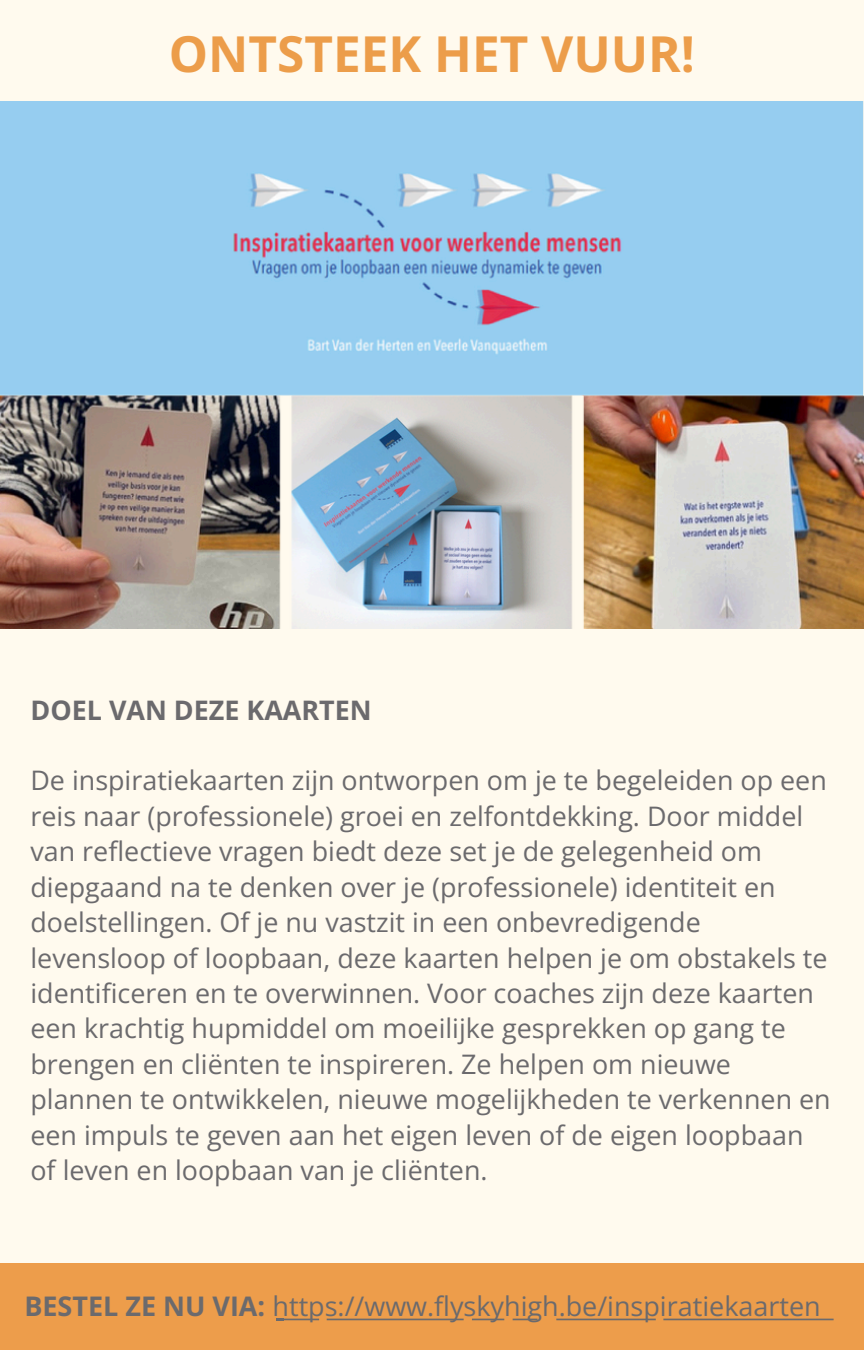
<style>
.page{position:relative;width:864px;height:1350px;background:#fffaee}
.page>*{position:absolute;margin:0;border:0;box-sizing:border-box;transform-origin:0 0}
.t1{font:700 49.5px "Open Sans";color:#ec9d4a}
.t2{font:27px/35.6px "Open Sans";color:#6b6a6d}
.t3{font:700 27px "Open Sans";color:#6b6a6d}
.s1{font-weight:700}
</style>
<div class="page">
<img style="left:0;top:102px;width:864px;height:526px">
<div style="left:0;top:1264px;width:864px;height:86px;background:#ed9d4b"></div>
<svg style="left:277px;top:1319px;width:557px;height:1px"></svg>
<p class="t1" style="left:169px;top:19px;width:528px">ONTSTEEK HET VUUR!</p>
<p class="t3" style="left:30px;top:691px;width:343px">DOEL VAN DEZE KAARTEN</p>
<h2 class="t2" style="left:30px;top:762px;width:802px">De inspiratiekaarten zijn ontworpen om je te begeleiden op een reis naar (professionele) groei en zelfontdekking. Door middel van reflectieve vragen biedt deze set je de gelegenheid om diepgaand na te denken over je (professionele) identiteit en doelstellingen. Of je nu vastzit in een onbevredigende levensloop of loopbaan, deze kaarten helpen je om obstakels te identificeren en te overwinnen. Voor coaches zijn deze kaarten een krachtig hupmiddel om moeilijke gesprekken op gang te brengen en cliënten te inspireren. Ze helpen om nieuwe plannen te ontwikkelen, nieuwe mogelijkheden te verkennen en een impuls te geven aan het eigen leven of de eigen loopbaan of leven en loopbaan van je cliënten.</h2>
<p class="t2" style="left:24px;top:1287px;width:798px"><span class="s1">BESTEL ZE NU VIA:</span> https://www.flyskyhigh.be/inspiratiekaarten</p>
</div>
